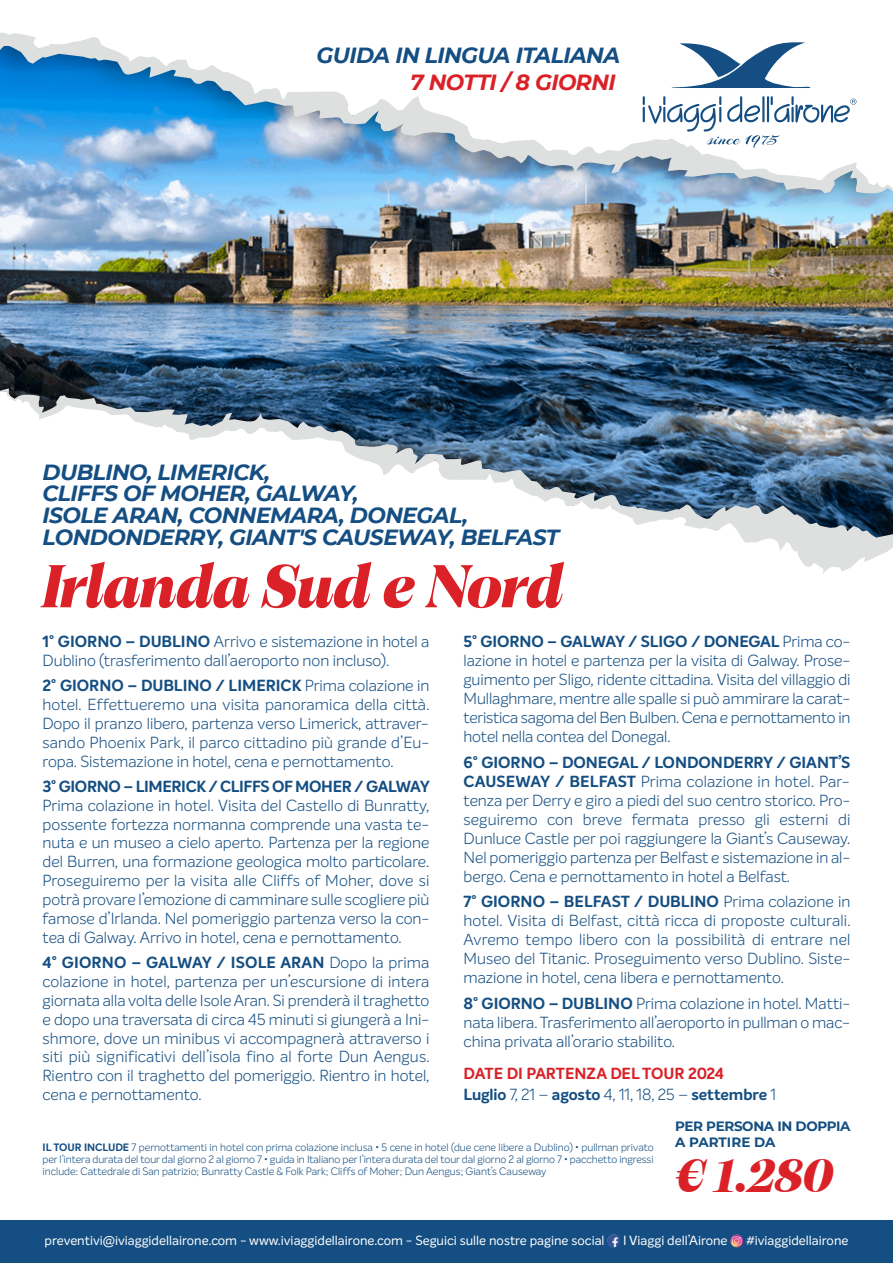
<style>
.page{position:relative;width:893px;height:1263px;background:#fff}
.page>*{position:absolute;margin:0;border:0;box-sizing:border-box;transform-origin:0 0}
.t1{font:61.95px "Cotford Display Bold Italic";letter-spacing:-.005em;color:#da2128}
.t2{font:48px "Cotford Display Bold Italic";color:#da2128}
.t3{font:italic 700 21.9px/21.8px "Montserrat";letter-spacing:-.025em;color:#144e82}
.t4{font:italic 700 21.9px "Montserrat";letter-spacing:-.025em;color:#da2128}
.t5{font:300 15.75px/18.9px "Intelo";color:#144e82;text-align:justify}
.t6{font:700 15.75px/21.1px "Intelo";letter-spacing:-.005em;color:#da2128}
.t7{font:700 15.75px "Intelo";letter-spacing:-.02em;color:#144e82}
.t8{font:700 13.5px/16.2px "Montserrat";letter-spacing:-.025em;color:#144e82}
.t9{font:13.05px "Intelo";color:#fff}
.t10{font:300 10.5px/12px "Intelo";color:#144e82;text-align:justify}
.s1{font-weight:700}
.s2{color:#144e82}
.s3{font-weight:300;color:#144e82}
</style>
<div class="page">
<img style="left:0;top:201px;width:893px;height:49px">
<svg style="left:0;top:32px;width:893px;height:169px"></svg>
<svg style="left:670px;top:42px;width:142px;height:46px"></svg>
<svg style="left:643px;top:96px;width:213px;height:52px"></svg>
<img style="left:0;top:250px;width:893px;height:138px">
<svg style="left:0;top:388px;width:893px;height:186px"></svg>
<div style="left:0;top:1220px;width:893px;height:43px;background:#144e82"></div>
<svg style="left:607px;top:1234px;width:13px;height:13px"></svg>
<svg style="left:730px;top:1234px;width:13px;height:13px"></svg>
<h3 class="t3" style="left:317px;top:44px;width:305px">GUIDA IN LINGUA ITALIANA</h3>
<h3 class="t4" style="left:410px;top:69px;width:207px">7 NOTTI / 8 GIORNI</h3>
<h3 class="t3" style="left:42px;top:461px;width:518px">DUBLINO, LIMERICK,<br>CLIFFS OF MOHER, GALWAY,<br>ISOLE ARAN, CONNEMARA, DONEGAL,<br>LONDONDERRY, GIANT'S CAUSEWAY, BELFAST</h3>
<h1 class="t1" style="left:42px;top:560px;width:522px">Irlanda Sud e Nord</h1>
<p class="t5" style="left:43px;top:633px;width:388px"><span class="s1">1° GIORNO – DUBLINO</span> Arrivo e sistemazione in hotel a<br>Dublino (trasferimento dall’aeroporto non incluso).</p>
<p class="t5" style="left:43px;top:677px;width:388px"><span class="s1">2° GIORNO – DUBLINO / LIMERICK</span> Prima colazione in hotel. Effettueremo una visita panoramica della città.<br>Dopo il pranzo libero, partenza verso Limerick, attraver&shy;sando Phoenix Park, il parco cittadino più grande d’Eu&shy;ropa. Sistemazione in hotel, cena e pernottamento.</p>
<p class="t7" style="left:43px;top:780px;width:389px">3° GIORNO – LIMERICK / CLIFFS OF MOHER / GALWAY</p>
<p class="t5" style="left:43px;top:797px;width:388px">Prima colazione in hotel. Visita del Castello di Bunratty, possente fortezza normanna comprende una vasta te&shy;nuta e un museo a cielo aperto. Partenza per la regione del Burren, una formazione geologica molto particolare.<br>Proseguiremo per la visita alle Cliffs of Moher, dove si potrà provare l’emozione di camminare sulle scogliere più famose d’Irlanda. Nel pomeriggio partenza verso la con&shy;tea di Galway. Arrivo in hotel, cena e pernottamento.</p>
<p class="t5" style="left:43px;top:954px;width:388px"><span class="s1">4° GIORNO – GALWAY / ISOLE ARAN</span> Dopo la prima colazione in hotel, partenza per un’escursione di intera giornata alla volta delle Isole Aran. Si prenderà il traghetto e dopo una traversata di circa 45 minuti si giungerà a Ini&shy;shmore, dove un minibus vi accompagnerà attraverso i siti più significativi dell’isola fino al forte Dun Aengus.<br>Rientro con il traghetto del pomeriggio. Rientro in hotel, cena e pernottamento.</p>
<p class="t5" style="left:463px;top:633px;width:389px"><span class="s1">5° GIORNO – GALWAY / SLIGO / DONEGAL</span> Prima co&shy;lazione in hotel e partenza per la visita di Galway. Prose&shy;guimento per Sligo, ridente cittadina. Visita del villaggio di Mullaghmare, mentre alle spalle si può ammirare la carat&shy;teristica sagoma del Ben Bulben. Cena e pernottamento in hotel nella contea del Donegal.</p>
<p class="t5" style="left:463px;top:753px;width:388px"><span class="s1">6° GIORNO – DONEGAL / LONDONDERRY / GIANT’S CAUSEWAY / BELFAST</span> Prima colazione in hotel. Par&shy;tenza per Derry e giro a piedi del suo centro storico. Pro&shy;seguiremo con breve fermata presso gli esterni di Dunluce Castle per poi raggiungere la Giant’s Causeway.<br>Nel pomeriggio partenza per Belfast e sistemazione in al&shy;bergo. Cena e pernottamento in hotel a Belfast.</p>
<p class="t5" style="left:463px;top:893px;width:388px"><span class="s1">7° GIORNO – BELFAST / DUBLINO</span> Prima colazione in hotel. Visita di Belfast, città ricca di proposte culturali.<br>Avremo tempo libero con la possibilità di entrare nel Museo del Titanic. Proseguimento verso Dublino. Siste&shy;mazione in hotel, cena libera e pernottamento.</p>
<p class="t5" style="left:463px;top:995px;width:388px"><span class="s1">8° GIORNO – DUBLINO</span> Prima colazione in hotel. Matti&shy;nata libera. Trasferimento all’aeroporto in pullman o mac&shy;china privata all’orario stabilito.</p>
<p class="t6" style="left:463px;top:1064px;width:314px">DATE DI PARTENZA DEL TOUR 2024<br><span class="s2">Luglio</span> <span class="s3">7, 21 –</span> <span class="s2">agosto</span> <span class="s3">4, 11, 18, 25 –</span> <span class="s2">settembre</span> <span class="s3">1</span></p>
<p class="t10" style="left:43px;top:1142px;width:613px"><span class="s1">IL TOUR INCLUDE</span> 7 pernottamenti in hotel con prima colazione inclusa • 5 cene in hotel (due cene libere a Dublino) • pullman privato per l’intera durata del tour dal giorno 2 al giorno 7 • guida in Italiano per l’intera durata del tour dal giorno 2 al giorno 7 • pacchetto ingressi include: Cattedrale di San patrizio; Bunratty Castle &amp; Folk Park; Cliffs of Moher; Dun Aengus; Giant’s Causeway</p>
<p class="t8" style="left:675px;top:1118px;width:177px">PER PERSONA IN DOPPIA<br>A PARTIRE DA</p>
<h2 class="t2" style="left:675px;top:1155px;width:160px">€ 1.280</h2>
<p class="t9" style="left:45px;top:1234px;width:562px">preventivi@iviaggidellairone.com - www.iviaggidellairone.com - Seguici sulle nostre pagine social</p>
<p class="t9" style="left:623px;top:1234px;width:106px">I Viaggi dell’Airone</p>
<p class="t9" style="left:746px;top:1234px;width:104px">#iviaggidellairone</p>
</div>
